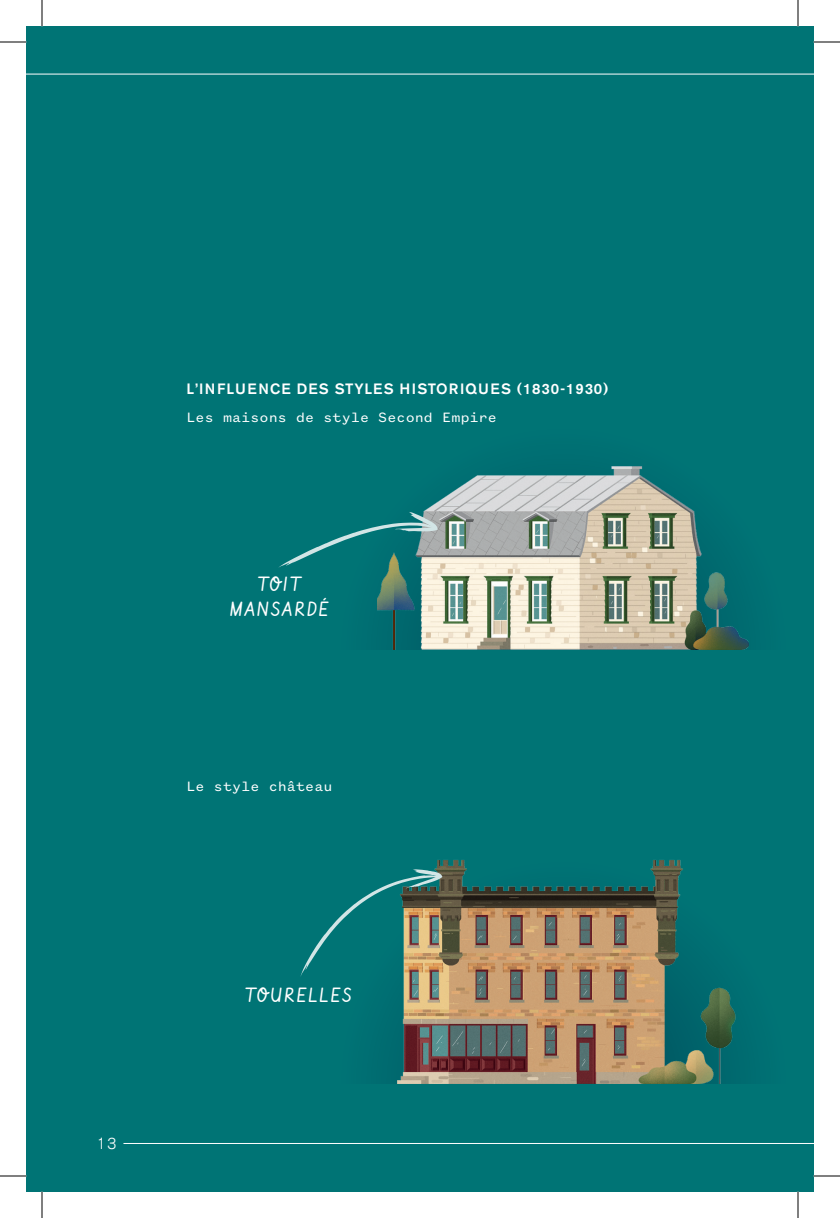
<style>
.page{position:relative;width:840px;height:1218px;background:#fff}
.page>*{position:absolute;margin:0;border:0;box-sizing:border-box;transform-origin:0 0}
._4-Carte_Quartiers{font:19.25px/24.5px "Vibur";letter-spacing:.075em;color:#fff;text-align:center}
._0-folio{font:300 15.75px "Akzidenz Grotesk";color:#fff}
._3-Description{font:14.88px "Founders Grotesk Mono";color:#fff}
._2-Adresse{font:500 14.88px "Akzidenz Grotesk BE";letter-spacing:.08em;color:#fff}
</style>
<div class="page">
<div style="left:26px;top:26px;width:788px;height:1166px;background:#007475"></div>
<hr style="left:26px;top:74px;width:788px;height:1px;background:#fff">
<hr style="left:123px;top:1143px;width:691px;height:1px;background:#fff">
<img style="left:377px;top:466px;width:371px;height:184px">
<img style="left:398px;top:859px;width:338px;height:224px">
<svg style="left:300px;top:869px;width:142px;height:108px"></svg>
<svg style="left:278px;top:512px;width:160px;height:56px"></svg>
<svg style="left:0;top:42px;width:26px;height:1px"></svg>
<svg style="left:814px;top:42px;width:26px;height:1px"></svg>
<svg style="left:0;top:1176px;width:26px;height:1px"></svg>
<svg style="left:814px;top:1176px;width:26px;height:1px"></svg>
<svg style="left:42px;top:0;width:1px;height:26px"></svg>
<svg style="left:42px;top:1192px;width:1px;height:26px"></svg>
<svg style="left:798px;top:0;width:1px;height:26px"></svg>
<svg style="left:798px;top:1192px;width:1px;height:26px"></svg>
<p class="_2-Adresse" style="left:186px;top:379px;width:424px">L’INFLUENCE DES STYLES HISTORIQUES (1830-1930)</p>
<p class="_3-Description" style="left:186px;top:409px;width:312px">Les maisons de style Second Empire</p>
<p class="_4-Carte_Quartiers" style="left:230px;top:573px;width:101px">TOIT<br>MANSARDÉ</p>
<p class="_3-Description" style="left:186px;top:778px;width:148px">Le style château</p>
<p class="_0-folio" style="left:97px;top:1135px;width:21px">13</p>
<p class="_4-Carte_Quartiers" style="left:245px;top:984px;width:108px">TOURELLES</p>
</div>
